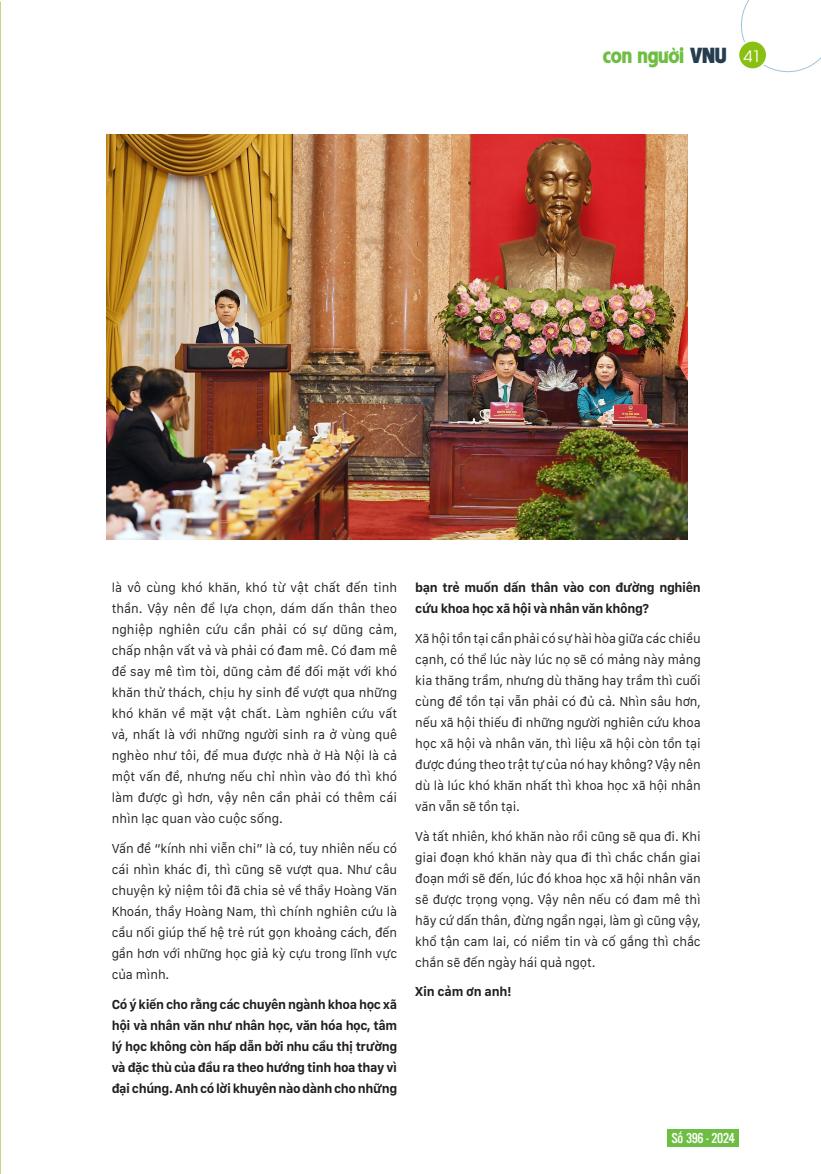
<style>
.page{position:relative;width:821px;height:1174px;background:#fff}
.page>*{position:absolute;margin:0;border:0;box-sizing:border-box;transform-origin:0 0}
.t1{font:19.5px "UTM American Sans";color:#6fbe44}
.t2{font:15.6px "UTM Avo";color:#fff;scale:1.05 1}
.t3{font:15px "UTM Alter Gothic";letter-spacing:-.03em;color:#fff}
.t4{font:13.5px/21px "San Francisco Text";letter-spacing:-.01em;color:#231f20;text-align:justify}
.t5{font:700 13.5px/21px "San Francisco Text";letter-spacing:-.03em;color:#231f20;text-align:justify}
.t6{font:700 13.5px "San Francisco Text";letter-spacing:-.01em;color:#231f20}
.s1{color:#253d4e}
</style>
<div class="page">
<svg style="left:741px;top:0;width:79px;height:72px"></svg>
<div style="left:738px;top:41px;width:28px;height:28px;background:#8ac012;border-radius:50%"></div>
<div style="left:737px;top:40px;width:30px;height:30px;border:2px solid #fff;border-radius:50%"></div>
<div style="left:667px;top:1129px;width:71px;height:18px;background:#6fbe44"></div>
<hr style="left:0;top:1px;width:1px;height:1173px;background:#93be19">
<img style="left:107px;top:135px;width:580px;height:404px">
<p class="t1" style="left:603px;top:40px;width:125px">con người <span class="s1">VNU</span></p>
<p class="t2" style="left:743px;top:44px;width:18px">41</p>
<p class="t4" style="left:112px;top:576px;width:287px">là vô cùng khó khăn, khó từ vật chất đến tinh thần. Vậy nên để lựa chọn, dám dấn thân theo nghiệp nghiên cứu cần phải có sự dũng cảm, chấp nhận vất vả và phải có đam mê. Có đam mê để say mê tìm tòi, dũng cảm để đối mặt với khó khăn thử thách, chịu hy sinh để vượt qua những khó khăn về mặt vật chất. Làm nghiên cứu vất vả, nhất là với những người sinh ra ở vùng quê nghèo như tôi, để mua được nhà ở Hà Nội là cả một vấn đề, nhưng nếu chỉ nhìn vào đó thì khó làm được gì hơn, vậy nên cần phải có thêm cái nhìn lạc quan vào cuộc sống.</p>
<p class="t4" style="left:112px;top:837px;width:287px">Vấn đề “kính nhi viễn chi” là có, tuy nhiên nếu có cái nhìn khác đi, thì cũng sẽ vượt qua. Như câu chuyện kỷ niệm tôi đã chia sẻ về thầy Hoàng Văn Khoán, thầy Hoàng Nam, thì chính nghiên cứu là cầu nối giúp thế hệ trẻ rút gọn khoảng cách, đến gần hơn với những học giả kỳ cựu trong lĩnh vực của mình.</p>
<p class="t5" style="left:112px;top:993px;width:287px">Có ý kiến cho rằng các chuyên ngành khoa học xã hội và nhân văn như nhân học, văn hóa học, tâm lý học không còn hấp dẫn bởi nhu cầu thị trường và đặc thù của đầu ra theo hướng tinh hoa thay vì đại chúng. Anh có lời khuyên nào dành cho những</p>
<p class="t5" style="left:415px;top:576px;width:287px">bạn trẻ muốn dấn thân vào con đường nghiên cứu khoa học xã hội và nhân văn không?</p>
<p class="t4" style="left:415px;top:627px;width:287px">Xã hội tồn tại cần phải có sự hài hòa giữa các chiều cạnh, có thể lúc này lúc nọ sẽ có mảng này mảng kia thăng trầm, nhưng dù thăng hay trầm thì cuối cùng để tồn tại vẫn phải có đủ cả. Nhìn sâu hơn, nếu xã hội thiếu đi những người nghiên cứu khoa học xã hội và nhân văn, thì liệu xã hội còn tồn tại được đúng theo trật tự của nó hay không? Vậy nên dù là lúc khó khăn nhất thì khoa học xã hội nhân văn vẫn sẽ tồn tại.</p>
<p class="t4" style="left:415px;top:825px;width:287px">Và tất nhiên, khó khăn nào rồi cũng sẽ qua đi. Khi giai đoạn khó khăn này qua đi thì chắc chắn giai đoạn mới sẽ đến, lúc đó khoa học xã hội nhân văn sẽ được trọng vọng. Vậy nên nếu có đam mê thì hãy cứ dấn thân, đừng ngần ngại, làm gì cũng vậy, khổ tận cam lai, có niềm tin và cố gắng thì chắc chắn sẽ đến ngày hái quả ngọt.</p>
<p class="t6" style="left:415px;top:983px;width:98px">Xin cảm ơn anh!</p>
<p class="t3" style="left:671px;top:1128px;width:65px">Số 396 - 2024</p>
</div>
